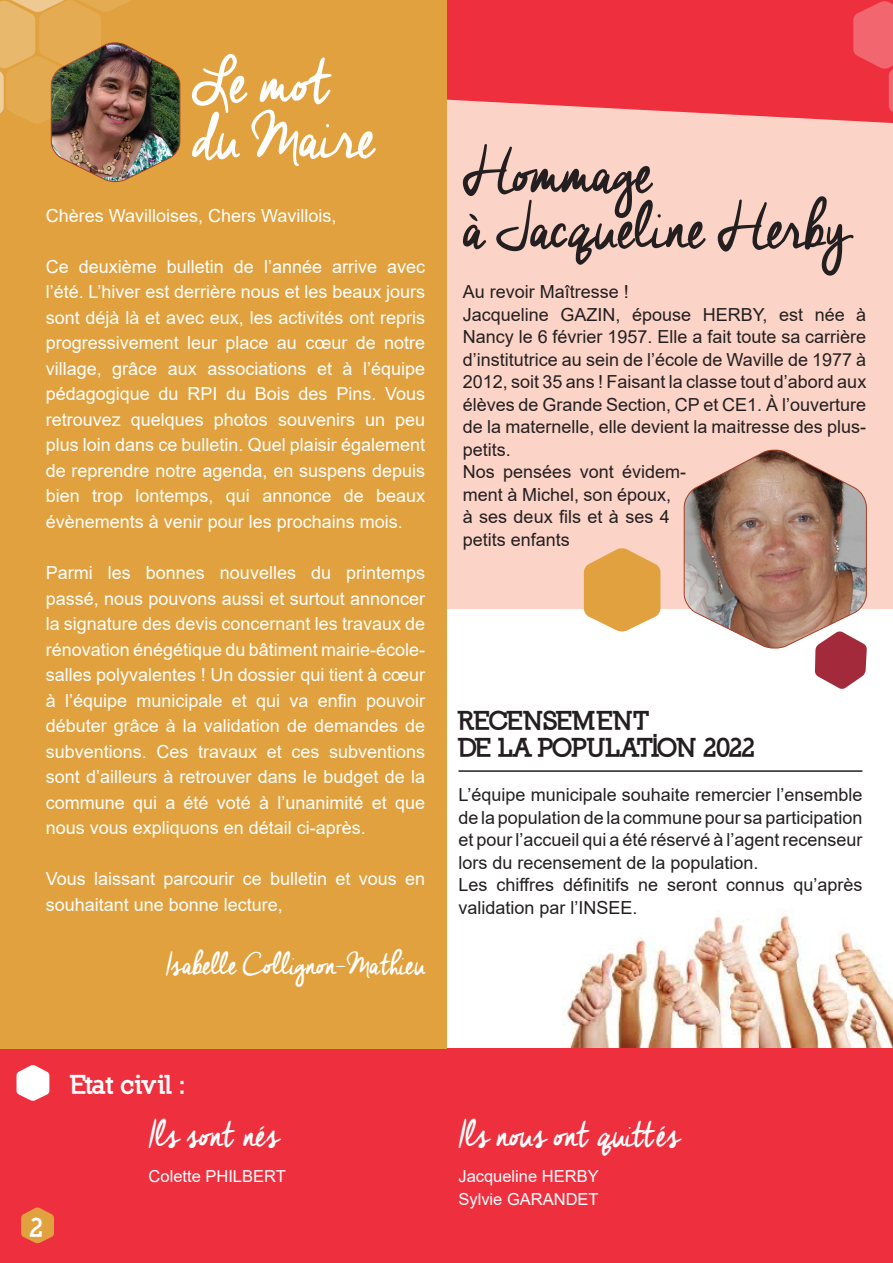
<style>
.page{position:relative;width:893px;height:1263px;background:#fff}
.page>*{position:absolute;margin:0;border:0;box-sizing:border-box;transform-origin:0 0}
.t1{font:78px "Cheddar Jack";letter-spacing:-.035em;color:#231f20}
.t2{font:78px "Cheddar Jack";letter-spacing:-.025em;color:#fff}
.t3{font:45px "Cheddar Jack";letter-spacing:-.025em;color:#fff}
.t4{font:37.5px "Cheddar Jack";letter-spacing:-.03em;color:#fff}
.t5{font:900 25.5px "Nilland";letter-spacing:-.075em;color:#231f20}
.t6{font:900 25.5px "Nilland";color:#fff}
.t7{font:900 25.5px "Nilland";letter-spacing:-.02em;color:#231f20}
.t8{font:18px/25.5px "Arial";color:#fff;text-align:justify}
.t9{font:18px/22.5px "Arial";color:#231f20;text-align:justify}
.t10{font:16.5px "Arial";color:#fff}
</style>
<div class="page">
<div style="left:446px;top:0;width:447px;height:608px;background:#fcd3c7"></div>
<svg style="left:446px;top:0;width:447px;height:123px;background:#ef404b"></svg>
<div style="left:0;top:1048px;width:893px;height:215px;background:#ee2f3d"></div>
<div style="left:0;top:0;width:446px;height:1048px;background:#e1a13e"></div>
<img style="left:0;top:0;width:181px;height:182px">
<svg style="left:21px;top:1207px;width:33px;height:36px"></svg>
<svg style="left:584px;top:548px;width:76px;height:84px"></svg>
<svg style="left:853px;top:1px;width:40px;height:122px;background:#f04b57"></svg>
<svg style="left:17px;top:1065px;width:32px;height:36px"></svg>
<img style="left:562px;top:910px;width:331px;height:138px">
<hr style="left:458px;top:770px;width:404px;height:2px;background:#231f20">
<svg style="left:683px;top:449px;width:184px;height:240px"></svg>
<p class="t2" style="left:192px;top:38px;width:143px">Le mot</p>
<p class="t2" style="left:192px;top:94px;width:185px">du Maire</p>
<p class="t8" style="left:46px;top:203px;width:292px">Chères Wavilloises, Chers Wavillois,</p>
<p class="t8" style="left:46px;top:254px;width:381px">Ce deuxième bulletin de l’année arrive avec l’été. L’hiver est derrière nous et les beaux jours sont déjà là et avec eux, les activités ont repris progressivement leur place au cœur de notre village, grâce aux associations et à l’équipe pédagogique du RPI du Bois des Pins. Vous retrouvez quelques photos souvenirs un peu plus loin dans ce bulletin. Quel plaisir également de reprendre notre agenda, en suspens depuis bien trop lontemps, qui annonce de beaux évènements à venir pour les prochains mois.</p>
<p class="t8" style="left:46px;top:560px;width:381px">Parmi les bonnes nouvelles du printemps passé, nous pouvons aussi et surtout annoncer la signature des devis concernant les travaux de rénovation énégétique du bâtiment mairie-école&shy;salles polyvalentes ! Un dossier qui tient à coeur à l’équipe municipale et qui va enfin pouvoir débuter grâce à la validation de demandes de subventions. Ces travaux et ces subventions sont d’ailleurs à retrouver dans le budget de la commune qui a été voté à l’unanimité et que nous vous expliquons en détail ci-après.</p>
<p class="t8" style="left:46px;top:866px;width:381px">Vous laissant parcourir ce bulletin et vous en souhaitant une bonne lecture,</p>
<p class="t4" style="left:166px;top:943px;width:261px">Isabelle Collignon-Mathieu</p>
<p class="t1" style="left:463px;top:128px;width:192px">Hommage</p>
<p class="t1" style="left:463px;top:184px;width:384px">à Jacqueline Herby</p>
<p class="t9" style="left:463px;top:280px;width:168px">Au revoir Maîtresse !</p>
<p class="t9" style="left:463px;top:303px;width:405px">Jacqueline GAZIN, épouse HERBY, est née à Nancy le 6 février 1957. Elle a fait toute sa carrière d’institutrice au sein de l’école de Waville de 1977 à 2012, soit 35 ans ! Faisant la classe tout d’abord aux élèves de Grande Section, CP et CE1. À l’ouverture de la maternelle, elle devient la maitresse des plus&shy;petits.</p>
<p class="t9" style="left:463px;top:460px;width:225px;text-align:left">Nos pensées vont évidem&shy;ment à Michel, son époux,<br>à ses deux fils et à ses 4 petits enfants</p>
<p class="t7" style="left:458px;top:704px;width:193px">RECENSEMENT</p>
<p class="t5" style="left:458px;top:731px;width:299px">DE LA POPULATION 2022</p>
<p class="t9" style="left:458px;top:783px;width:405px">L’équipe municipale souhaite remercier l’ensemble de la population de la commune pour sa participation et pour l’accueil qui a été réservé à l’agent recenseur lors du recensement de la population.</p>
<p class="t9" style="left:458px;top:873px;width:405px">Les chiffres définitifs ne seront connus qu’après validation par l’INSEE.</p>
<p class="t6" style="left:29px;top:1211px;width:17px">2</p>
<p class="t6" style="left:71px;top:1068px;width:117px">Etat civil :</p>
<p class="t3" style="left:149px;top:1109px;width:132px">Ils sont nés</p>
<p class="t10" style="left:149px;top:1165px;width:139px">Colette PHILBERT</p>
<p class="t3" style="left:458px;top:1109px;width:223px">Ils nous ont quittés</p>
<p class="t10" style="left:458px;top:1165px;width:142px">Jacqueline HERBY</p>
<p class="t10" style="left:458px;top:1187px;width:142px">Sylvie GARANDET</p>
</div>
